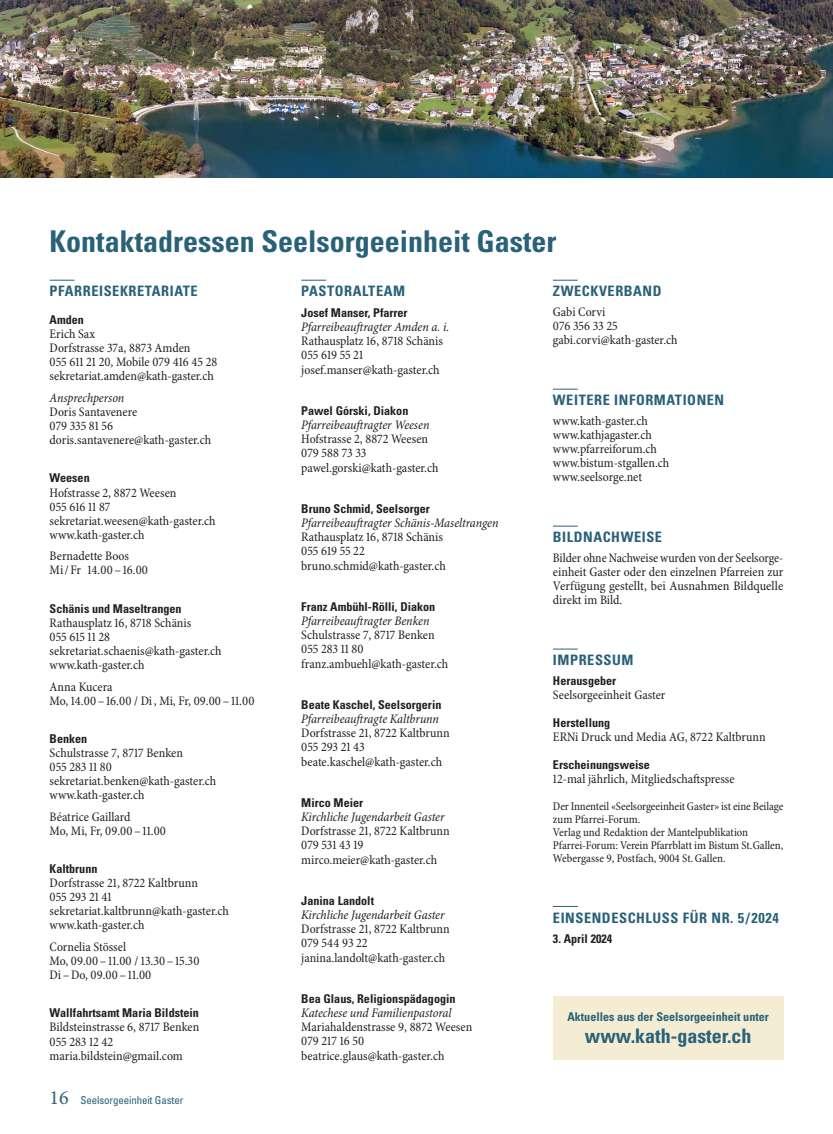
<style>
.page{position:relative;width:833px;height:1134px;background:#fff}
.page>*{position:absolute;margin:0;border:0;box-sizing:border-box;transform-origin:0 0}
.t1{font:700 condensed 30px "Univers LT Std";color:#296179}
.t2{font:700 condensed 20px "Univers LT Std";color:#296179}
.t3{font:700 condensed 14.38px "Univers LT Std";letter-spacing:.04em;color:#296179}
.t4{font:condensed 13.12px/14.1px "Minion Pro";color:#231f20}
.t5{font:italic condensed 13.12px "Minion Pro";letter-spacing:-.005em;color:#231f20}
.t6{font:700 condensed 12.12px "Univers LT Std";color:#231f20}
.t7{font:700 condensed 12.12px "Univers LT Std";color:#296179}
.t8{font:condensed 11.88px/12.9px "Minion Pro";letter-spacing:-.005em;color:#231f20}
.t9{font:condensed 10.88px "Univers LT Std";letter-spacing:-.01em;color:#296179}
.s1{font-family:"Minion Pro";font-stretch:normal;font-size:20px}
</style>
<div class="page">
<img style="left:0;top:0;width:833px;height:177px">
<svg style="left:50px;top:280px;width:24px;height:1px"></svg>
<svg style="left:301px;top:280px;width:25px;height:1px"></svg>
<svg style="left:553px;top:280px;width:25px;height:1px"></svg>
<svg style="left:553px;top:389px;width:25px;height:1px"></svg>
<svg style="left:553px;top:526px;width:25px;height:1px"></svg>
<svg style="left:553px;top:649px;width:25px;height:1px"></svg>
<svg style="left:553px;top:906px;width:25px;height:1px"></svg>
<div style="left:553px;top:996px;width:230px;height:63px;background:#f4edd4"></div>
<h1 class="t1" style="left:50px;top:223px;width:508px">Kontaktadressen Seelsorgeeinheit Gaster</h1>
<p class="t3" style="left:50px;top:282px;width:150px">PFARREISEKRETARIATE</p>
<p class="t6" style="left:50px;top:312px;width:36px">Amden</p>
<p class="t4" style="left:50px;top:327px;width:169px">Erich Sax<br>Dorfstrasse 37a, 8873 Amden<br>055 611 21 20, Mobile 079 416 45 28 sekretariat.amden@kath-gaster.ch</p>
<p class="t5" style="left:50px;top:390px;width:76px">Ansprechperson</p>
<p class="t4" style="left:50px;top:405px;width:163px">Doris Santavenere<br>079 335 81 56 doris.santavenere@kath-gaster.ch</p>
<p class="t6" style="left:50px;top:471px;width:42px">Weesen</p>
<p class="t4" style="left:50px;top:486px;width:168px">Hofstrasse 2, 8872 Weesen<br>055 616 11 87 sekretariat.weesen@kath-gaster.ch www.kath-gaster.ch</p>
<p class="t4" style="left:50px;top:550px;width:100px">Bernadette Boos<br>Mi/ Fr 14.00–16.00</p>
<p class="t6" style="left:50px;top:601px;width:134px">Schänis und Maseltrangen</p>
<p class="t4" style="left:50px;top:616px;width:173px">Rathausplatz 16, 8718 Schänis<br>055 615 11 28 sekretariat.schaenis@kath-gaster.ch www.kath-gaster.ch</p>
<p class="t4" style="left:50px;top:680px;width:206px">Anna Kucera<br>Mo, 14.00–16.00 / Di , Mi, Fr, 09.00–11.00</p>
<p class="t6" style="left:50px;top:731px;width:39px">Benken</p>
<p class="t4" style="left:50px;top:746px;width:168px">Schulstrasse 7, 8717 Benken<br>055 283 11 80 sekretariat.benken@kath-gaster.ch www.kath-gaster.ch</p>
<p class="t4" style="left:50px;top:810px;width:118px">Béatrice Gaillard<br>Mo, Mi, Fr, 09.00–11.00</p>
<p class="t6" style="left:50px;top:861px;width:49px">Kaltbrunn</p>
<p class="t4" style="left:50px;top:876px;width:181px">Dorfstrasse 21, 8722 Kaltbrunn<br>055 293 21 41 sekretariat.kaltbrunn@kath-gaster.ch www.kath-gaster.ch</p>
<p class="t4" style="left:50px;top:940px;width:151px">Cornelia Stössel<br>Mo, 09.00–11.00 / 13.30–15.30<br>Di–Do, 09.00–11.00</p>
<p class="t6" style="left:50px;top:1005px;width:151px">Wallfahrtsamt Maria Bildstein</p>
<p class="t4" style="left:50px;top:1021px;width:151px">Bildsteinstrasse 6, 8717 Benken<br>055 283 12 42 maria.bildstein@gmail.com</p>
<p class="t9" style="left:50px;top:1094px;width:135px"><span class="s1">16</span> Seelsorgeeinheit Gaster</p>
<p class="t3" style="left:301px;top:282px;width:105px">PASTORALTEAM</p>
<p class="t6" style="left:301px;top:305px;width:108px">Josef Manser, Pfarrer</p>
<p class="t5" style="left:301px;top:319px;width:149px">Pfarreibeauftragter Amden a. i.</p>
<p class="t4" style="left:301px;top:334px;width:143px">Rathausplatz 16, 8718 Schänis<br>055 619 55 21 josef.manser@kath-gaster.ch</p>
<p class="t6" style="left:301px;top:403px;width:109px">Pawel Górski, Diakon</p>
<p class="t5" style="left:301px;top:417px;width:130px">Pfarreibeauftragter Weesen</p>
<p class="t4" style="left:301px;top:432px;width:139px">Hofstrasse 2, 8872 Weesen<br>079 588 73 33 pawel.gorski@kath-gaster.ch</p>
<p class="t6" style="left:301px;top:501px;width:130px">Bruno Schmid, Seelsorger</p>
<p class="t5" style="left:301px;top:515px;width:199px">Pfarreibeauftragter Schänis-Maseltrangen</p>
<p class="t4" style="left:301px;top:530px;width:146px">Rathausplatz 16, 8718 Schänis<br>055 619 55 22 bruno.schmid@kath-gaster.ch</p>
<p class="t6" style="left:301px;top:599px;width:136px">Franz Ambühl-Rölli, Diakon</p>
<p class="t5" style="left:301px;top:613px;width:130px">Pfarreibeauftragter Benken</p>
<p class="t4" style="left:301px;top:628px;width:149px">Schulstrasse 7, 8717 Benken<br>055 283 11 80 franz.ambuehl@kath-gaster.ch</p>
<p class="t6" style="left:301px;top:697px;width:142px">Beate Kaschel, Seelsorgerin</p>
<p class="t5" style="left:301px;top:711px;width:139px">Pfarreibeauftragte Kaltbrunn</p>
<p class="t4" style="left:301px;top:726px;width:150px">Dorfstrasse 21, 8722 Kaltbrunn<br>055 293 21 43 beate.kaschel@kath-gaster.ch</p>
<p class="t6" style="left:301px;top:795px;width:63px">Mirco Meier</p>
<p class="t5" style="left:301px;top:809px;width:145px">Kirchliche Jugendarbeit Gaster</p>
<p class="t4" style="left:301px;top:824px;width:150px">Dorfstrasse 21, 8722 Kaltbrunn<br>079 531 43 19 mirco.meier@kath-gaster.ch</p>
<p class="t6" style="left:301px;top:893px;width:74px">Janina Landolt</p>
<p class="t5" style="left:301px;top:907px;width:145px">Kirchliche Jugendarbeit Gaster</p>
<p class="t4" style="left:301px;top:922px;width:150px">Dorfstrasse 21, 8722 Kaltbrunn<br>079 544 93 22 janina.landolt@kath-gaster.ch</p>
<p class="t6" style="left:301px;top:991px;width:156px">Bea Glaus, Religionspädagogin</p>
<p class="t5" style="left:301px;top:1005px;width:152px">Katechese und Familienpastoral</p>
<p class="t4" style="left:301px;top:1020px;width:172px">Mariahaldenstrasse 9, 8872 Weesen<br>079 217 16 50 beatrice.glaus@kath-gaster.ch</p>
<p class="t3" style="left:553px;top:282px;width:110px">ZWECKVERBAND</p>
<p class="t4" style="left:553px;top:306px;width:126px">Gabi Corvi<br>076 356 33 25 gabi.corvi@kath-gaster.ch</p>
<p class="t3" style="left:553px;top:391px;width:173px">WEITERE INFORMATIONEN</p>
<p class="t4" style="left:553px;top:415px;width:118px">www.kath-gaster.ch www.kathjagaster.ch www.pfarreiforum.ch www.bistum-stgallen.ch www.seelsorge.net</p>
<p class="t3" style="left:553px;top:528px;width:111px">BILDNACHWEISE</p>
<p class="t4" style="left:553px;top:552px;width:232px;text-align:justify">Bilder ohne Nachweise wurden von der Seelsorge&shy;einheit Gaster oder den einzelnen Pfarreien zur Verfügung gestellt, bei Ausnahmen Bildquelle direkt im Bild.</p>
<p class="t3" style="left:553px;top:651px;width:82px">IMPRESSUM</p>
<p class="t6" style="left:553px;top:673px;width:65px">Herausgeber</p>
<p class="t4" style="left:553px;top:689px;width:114px">Seelsorgeeinheit Gaster</p>
<p class="t6" style="left:553px;top:715px;width:59px">Herstellung</p>
<p class="t4" style="left:553px;top:731px;width:214px">ERNi Druck und Media AG, 8722 Kaltbrunn</p>
<p class="t6" style="left:553px;top:757px;width:98px">Erscheinungsweise</p>
<p class="t4" style="left:553px;top:773px;width:183px">12-mal jährlich, Mitgliedschaftspresse</p>
<p class="t8" style="left:553px;top:800px;width:232px">Der Innenteil «Seelsorgeeinheit Gaster» ist eine Beilage zum Pfarrei-Forum.<br>Verlag und Redaktion der Mantelpublikation Pfarrei-Forum: Verein Pfarrblatt im Bistum St.Gallen, Webergasse 9, Postfach, 9004 St.Gallen.</p>
<p class="t3" style="left:553px;top:909px;width:227px">EINSENDESCHLUSS FÜR NR. 5/2024</p>
<p class="t6" style="left:553px;top:931px;width:61px">3. April 2024</p>
<p class="t7" style="left:567px;top:1010px;width:203px">Aktuelles aus der Seelsorgeeinheit unter</p>
<h2 class="t2" style="left:585px;top:1023px;width:168px">www.kath-gaster.ch</h2>
</div>
